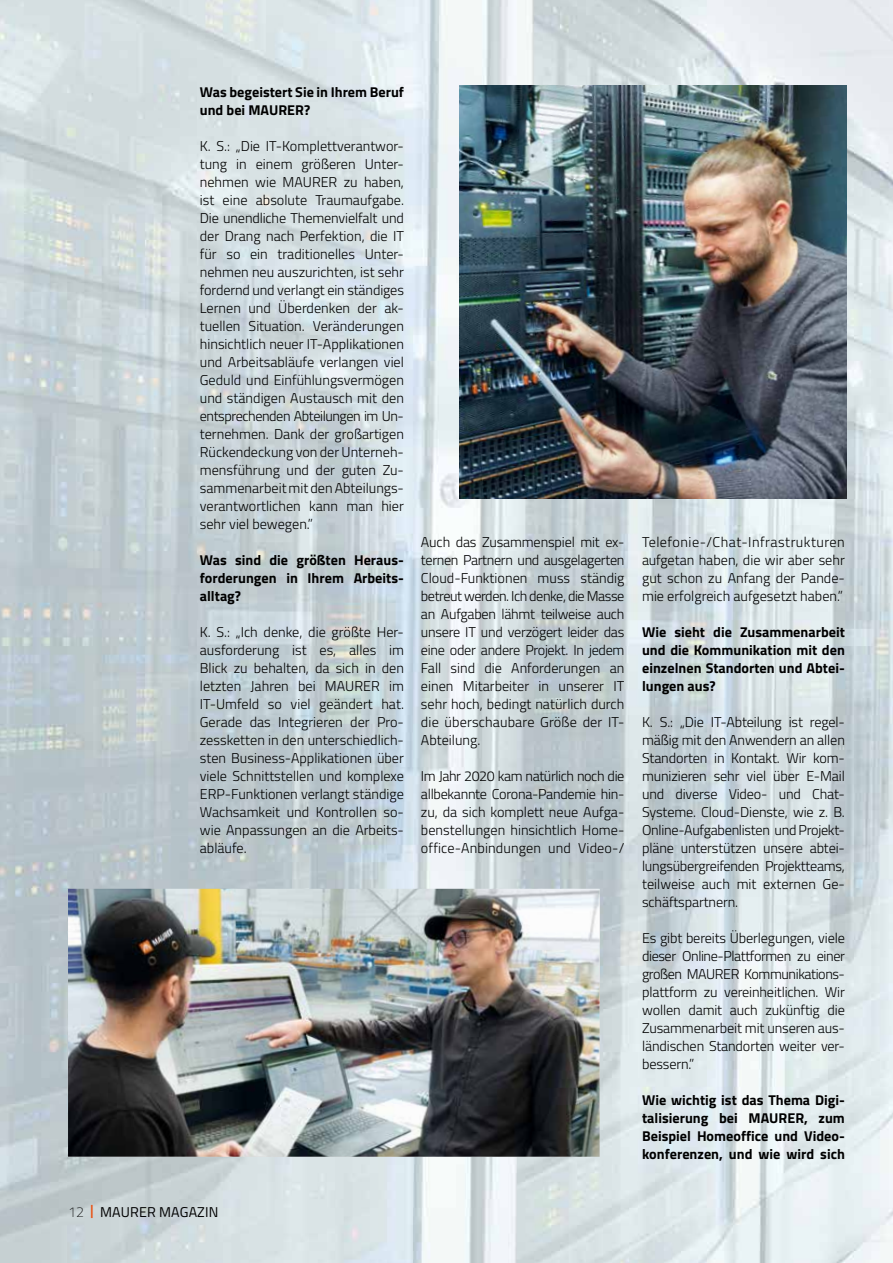
<style>
.page{position:relative;width:893px;height:1263px;background:#fff}
.page>*{position:absolute;margin:0;border:0;box-sizing:border-box;transform-origin:0 0}
.t1{font:300 14.25px/18px "Titillium";color:#000;text-align:justify}
.t2{font:700 14.25px/18px "Titillium";color:#000;text-align:justify}
.t3{font:14.25px "Titillium";letter-spacing:.01em;color:#000}
.s1{font-weight:100}
.s2{font-weight:600;color:#e85113}
</style>
<div class="page">
<img style="left:0;top:0;width:893px;height:1263px">
<img style="left:68px;top:889px;width:532px;height:268px">
<img style="left:459px;top:85px;width:387px;height:414px">
<p class="t2" style="left:200px;top:82px;width:206px">Was begeistert Sie in Ihrem Beruf und bei MAURER?</p>
<p class="t1" style="left:200px;top:136px;width:206px">K. S.: „Die IT-Komplettverantwor&shy;tung in einem größeren Unter&shy;nehmen wie MAURER zu haben, ist eine absolute Traumaufgabe.<br>Die unendliche Themenvielfalt und der Drang nach Perfektion, die IT für so ein traditionelles Unter&shy;nehmen neu auszurichten, ist sehr fordernd und verlangt ein ständiges Lernen und Überdenken der ak&shy;tuellen Situation. Veränderungen hinsichtlich neuer IT-Applikationen und Arbeitsabläufe verlangen viel Geduld und Einfühlungsvermögen und ständigen Austausch mit den entsprechenden Abteilungen im Un&shy;ternehmen. Dank der großartigen Rückendeckung von der Unterneh&shy;mensführung und der guten Zu&shy;sammenarbeit mit den Abteilungs&shy;verantwortlichen kann man hier sehr viel bewegen.”</p>
<p class="t2" style="left:200px;top:550px;width:206px">Was sind die größten Heraus&shy;forderungen in Ihrem Arbeits&shy;alltag?</p>
<p class="t1" style="left:200px;top:622px;width:206px">K. S.: „Ich denke, die größte Her&shy;ausforderung ist es, alles im Blick zu behalten, da sich in den letzten Jahren bei MAURER im IT-Umfeld so viel geändert hat.<br>Gerade das Integrieren der Pro&shy;zessketten in den unterschiedlich&shy;sten Business-Applikationen über viele Schnittstellen und komplexe ERP-Funktionen verlangt ständige Wachsamkeit und Kontrollen so&shy;wie Anpassungen an die Arbeits&shy;abläufe.</p>
<p class="t1" style="left:421px;top:532px;width:205px">Auch das Zusammenspiel mit ex&shy;ternen Partnern und ausgelagerten Cloud-Funktionen muss ständig betreut werden. Ich denke, die Masse an Aufgaben lähmt teilweise auch unsere IT und verzögert leider das eine oder andere Projekt. In jedem Fall sind die Anforderungen an einen Mitarbeiter in unserer IT sehr hoch, bedingt natürlich durch die überschaubare Größe der IT-Abteilung.</p>
<p class="t1" style="left:421px;top:766px;width:205px">Im Jahr 2020 kam natürlich noch die allbekannte Corona-Pandemie hin&shy;zu, da sich komplett neue Aufga&shy;benstellungen hinsichtlich Home&shy;office-Anbindungen und Video-/</p>
<p class="t3" style="left:68px;top:1201px;width:152px"><span class="s1">12</span> <span class="s2">|</span> MAURER MAGAZIN</p>
<p class="t1" style="left:642px;top:532px;width:204px">Telefonie-/Chat-Infrastrukturen aufgetan haben, die wir aber sehr gut schon zu Anfang der Pande&shy;mie erfolgreich aufgesetzt haben.”</p>
<p class="t2" style="left:642px;top:622px;width:204px">Wie sieht die Zusammenarbeit und die Kommunikation mit den einzelnen Standorten und Abtei&shy;lungen aus?</p>
<p class="t1" style="left:642px;top:712px;width:204px">K. S.: „Die IT-Abteilung ist regel&shy;mäßig mit den Anwendern an allen Standorten in Kontakt. Wir kom&shy;munizieren sehr viel über E-Mail und diverse Video- und Chat-Systeme. Cloud-Dienste, wie z. B.<br>Online-Aufgabenlisten und Projekt&shy;pläne unterstützen unsere abtei&shy;lungsübergreifenden Projektteams, teilweise auch mit externen Ge&shy;schäftspartnern.</p>
<p class="t1" style="left:642px;top:928px;width:204px">Es gibt bereits Überlegungen, viele dieser Online-Plattformen zu einer großen MAURER Kommunikations&shy;plattform zu vereinheitlichen. Wir wollen damit auch zukünftig die Zusammenarbeit mit unseren aus&shy;ländischen Standorten weiter ver&shy;bessern.”</p>
<p class="t2" style="left:642px;top:1090px;width:204px">Wie wichtig ist das Thema Digi&shy;talisierung bei MAURER, zum Beispiel Homeoffice und Video&shy;konferenzen, und wie wird sich</p>
</div>
